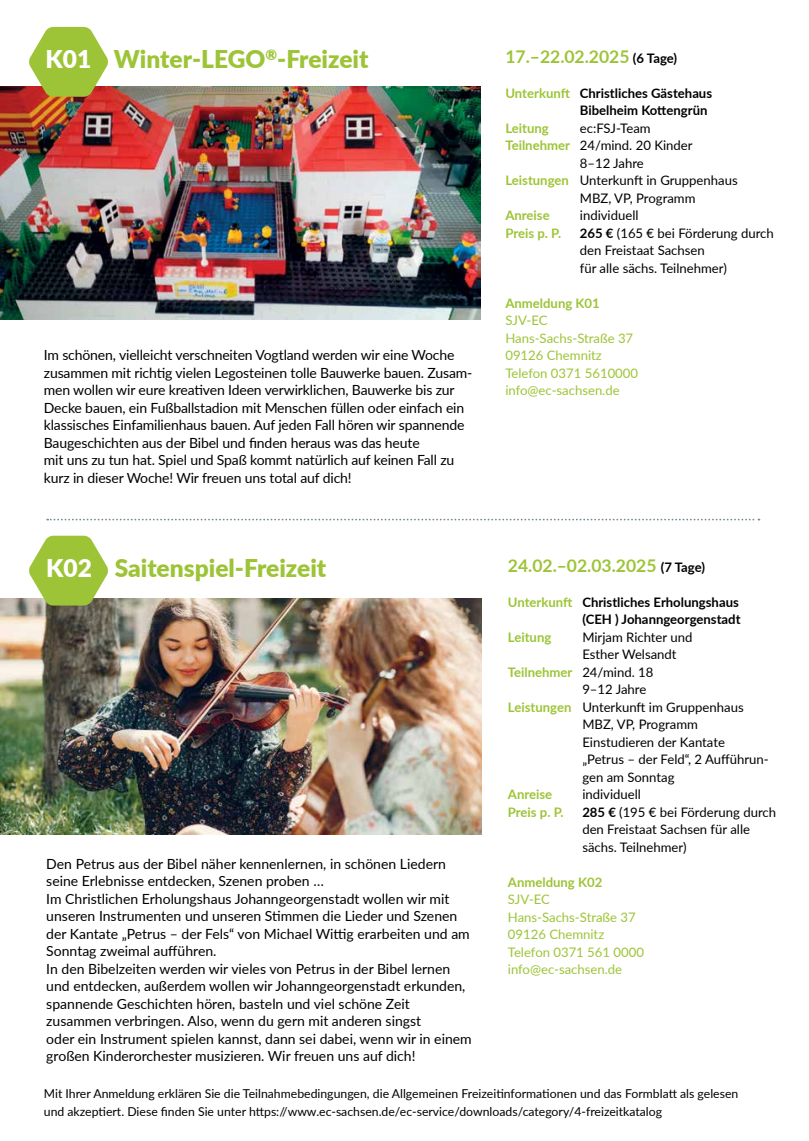
<style>
.page{position:relative;width:809px;height:1141px;background:#fff}
.page>*{position:absolute;margin:0;border:0;box-sizing:border-box;transform-origin:0 0}
.t1{font:900 24.5px "Lato";color:#9dc436}
.t2{font:700 17.5px "Lato";color:#9dc436}
.t3{font:14px/17.5px "Lato";letter-spacing:-.005em;color:#000}
.t4{font:13.12px/17.5px "Lato";color:#000}
.t5{font:13.12px/17.5px "Lato";color:#9dc436}
.t6{font:700 13.12px/17.5px "Lato";color:#000;text-align:right}
.t7{font:700 13.12px "Lato";color:#9dc436}
.t8{font:12.25px/17.5px "Lato";color:#000}
.s1{color:#fff}
.s2{font-size:13.12px;color:#000}
.s3{color:#9dc436}
.s4{font-weight:700;color:#9dc436}
.s5{font-weight:700}
.s6{font-weight:400;color:#000}
</style>
<div class="page">
<svg style="left:47px;top:519px;width:712px;height:1px"></svg>
<img style="left:0;top:599px;width:481px;height:235px">
<img style="left:1px;top:87px;width:479px;height:233px">
<svg style="left:29px;top:536px;width:79px;height:70px"></svg>
<img style="left:0;top:0;width:1px;height:598px">
<svg style="left:29px;top:27px;width:79px;height:70px"></svg>
<h1 class="t1" style="left:46px;top:41px;width:324px"><span class="s1">K01</span> Winter-LEGO<sup>®</sup>-Freizeit</h1>
<p class="t3" style="left:44px;top:346px;width:430px">Im schönen, vielleicht verschneiten Vogtland werden wir eine Woche zusammen mit richtig vielen Legosteinen tolle Bauwerke bauen. Zusam&shy;men wollen wir eure kreativen Ideen verwirklichen, Bauwerke bis zur Decke bauen, ein Fußballstadion mit Menschen füllen oder einfach ein klassisches Einfamilienhaus bauen. Auf jeden Fall hören wir spannende Baugeschichten aus der Bibel und finden heraus was das heute<br>mit uns zu tun hat. Spiel und Spaß kommt natürlich auf keinen Fall zu kurz in dieser Woche! Wir freuen uns total auf dich!</p>
<h1 class="t1" style="left:46px;top:550px;width:281px"><span class="s1">K02</span> Saitenspiel-Freizeit</h1>
<p class="t3" style="left:46px;top:854px;width:427px">Den Petrus aus der Bibel näher kennenlernen, in schönen Liedern seine Erlebnisse entdecken, Szenen proben …<br>Im Christlichen Erholungshaus Johanngeorgenstadt wollen wir mit unseren Instrumenten und unseren Stimmen die Lieder und Szenen der Kantate „Petrus – der Fels“ von Michael Wittig erarbeiten und am Sonntag zweimal aufführen.<br>In den Bibelzeiten werden wir vieles von Petrus in der Bibel lernen und entdecken, außerdem wollen wir Johanngeorgenstadt erkunden, spannende Geschichten hören, basteln und viel schöne Zeit zusammen verbringen. Also, wenn du gern mit anderen singst<br>oder ein Instrument spielen kannst, dann sei dabei, wenn wir in einem großen Kinderorchester musizieren. Wir freuen uns auf dich!</p>
<p class="t2" style="left:505px;top:43px;width:173px">17.–22.02.2025 <span class="s2">(6 Tage)</span></p>
<p class="t6" style="left:580px;top:84px;width:134px;text-align:left;text-indent:-74px"><span class="s3">Unterkunft</span> Christliches Gästehaus<br>Bibelheim Kottengrün</p>
<p class="t7" style="left:505px;top:118px;width:45px">Leitung</p>
<p class="t4" style="left:580px;top:119px;width:72px">ec:FSJ-Team</p>
<p class="t4" style="left:505px;top:136px;width:189px"><span class="s4">Teilnehmer</span> 24/mind. 20 Kinder</p>
<p class="t4" style="left:580px;top:154px;width:65px">8–12 Jahre</p>
<p class="t4" style="left:505px;top:171px;width:234px"><span class="s4">Leistungen</span> Unterkunft in Gruppenhaus</p>
<p class="t4" style="left:580px;top:189px;width:117px">MBZ, VP, Programm</p>
<p class="t7" style="left:505px;top:206px;width:46px">Anreise</p>
<p class="t4" style="left:580px;top:206px;width:60px">individuell</p>
<p class="t7" style="left:505px;top:223px;width:57px">Preis p. P.</p>
<p class="t4" style="left:580px;top:224px;width:195px"><span class="s5">265 €</span> (165 € bei Förderung durch den Freistaat Sachsen<br>für alle sächs. Teilnehmer)</p>
<p class="t7" style="left:505px;top:293px;width:96px">Anmeldung K01</p>
<p class="t5" style="left:505px;top:311px;width:134px">SJV-EC<br>Hans-Sachs-Straße 37<br>09126 Chemnitz<br>Telefon 0371 5610000 info@ec-sachsen.de</p>
<p class="t2" style="left:508px;top:553px;width:199px">24.02.–02.03.2025 <span class="s2">(7 Tage)</span></p>
<p class="t6" style="left:508px;top:593px;width:234px"><span class="s3">Unterkunft</span> Christliches Erholungshaus (CEH ) Johanngeorgenstadt</p>
<p class="t7" style="left:508px;top:627px;width:45px">Leitung</p>
<p class="t4" style="left:582px;top:628px;width:112px">Mirjam Richter und</p>
<p class="t4" style="left:582px;top:645px;width:96px">Esther Welsandt</p>
<p class="t7" style="left:508px;top:662px;width:147px">Teilnehmer <span class="s6">24/mind. 18</span></p>
<p class="t4" style="left:582px;top:680px;width:65px">9–12 Jahre</p>
<p class="t4" style="left:508px;top:698px;width:237px"><span class="s4">Leistungen</span> Unterkunft im Gruppenhaus</p>
<p class="t4" style="left:582px;top:715px;width:117px">MBZ, VP, Programm</p>
<p class="t4" style="left:582px;top:733px;width:144px">Einstudieren der Kantate</p>
<p class="t4" style="left:582px;top:750px;width:188px">„Petrus – der Feld“, 2 Aufführun-</p>
<p class="t4" style="left:582px;top:768px;width:94px">gen am Sonntag</p>
<p class="t7" style="left:508px;top:785px;width:46px">Anreise</p>
<p class="t4" style="left:582px;top:785px;width:60px">individuell</p>
<p class="t7" style="left:508px;top:802px;width:57px">Preis p. P.</p>
<p class="t4" style="left:582px;top:803px;width:195px"><span class="s5">285 €</span> (195 € bei Förderung durch den Freistaat Sachsen für alle sächs. Teilnehmer)</p>
<p class="t7" style="left:508px;top:872px;width:96px">Anmeldung K02</p>
<p class="t5" style="left:508px;top:890px;width:138px">SJV-EC<br>Hans-Sachs-Straße 37<br>09126 Chemnitz<br>Telefon 0371 561 0000 info@ec-sachsen.de</p>
<p class="t8" style="left:44px;top:1084px;width:696px">Mit Ihrer Anmeldung erklären Sie die Teilnahmebedingungen, die Allgemeinen Freizeitinformationen und das Formblatt als gelesen und akzeptiert. Diese finden Sie unter https://www.ec-sachsen.de/ec-service/downloads/category/4-freizeitkatalog</p>
</div>
